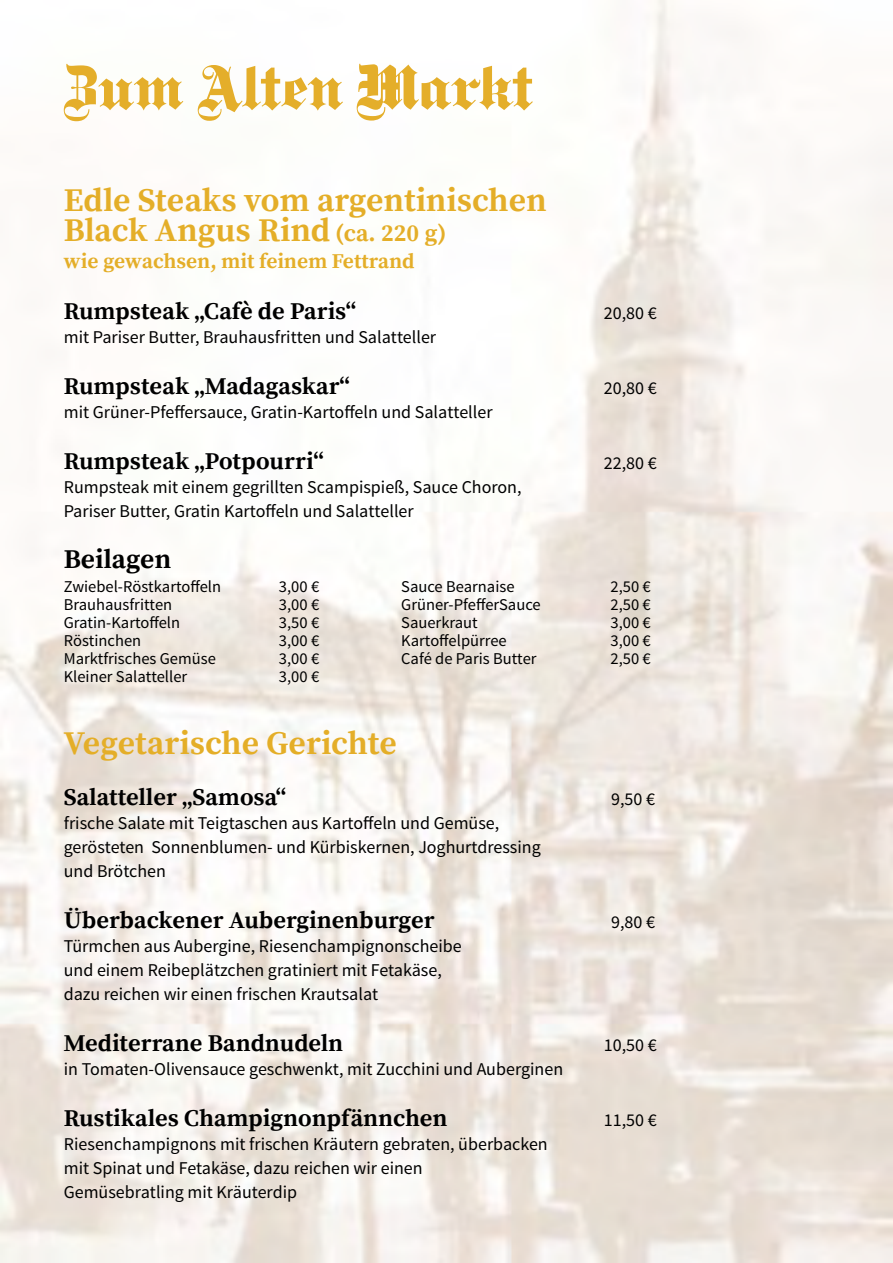
<style>
.page{position:relative;width:893px;height:1263px;background:#fff}
.page>*{position:absolute;margin:0;border:0;box-sizing:border-box;transform-origin:0 0}
.t1{font:700 33px/30px "Source Serif Pro";color:#e4ae28}
.t2{font:700 27px "Source Serif Pro";color:#000}
.t3{font:700 24px "Source Serif Pro";color:#000}
.t4{font:700 21px "Source Serif Pro";color:#e4ae28}
.t5{font:18px/24px "Source Sans Pro";color:#000}
.t6{font:16.5px "Source Sans Pro";color:#000}
.s1{font-size:24px}
</style>
<div class="page">
<svg style="left:64px;top:64px;width:119px;height:57px"></svg>
<svg style="left:198px;top:65px;width:145px;height:56px"></svg>
<svg style="left:357px;top:64px;width:176px;height:57px"></svg>
<h1 class="t1" style="left:64px;top:187px;width:484px">Edle Steaks vom argentinischen<br>Black Angus Rind <span class="s1">(ca. 220 g)</span></h1>
<p class="t4" style="left:64px;top:249px;width:352px">wie gewachsen, mit feinem Fettrand</p>
<h3 class="t3" style="left:64px;top:297px;width:294px">Rumpsteak „Cafè de Paris“</h3>
<p class="t5" style="left:604px;top:302px;width:54px">20,80 €</p>
<p class="t5" style="left:64px;top:326px;width:374px">mit Pariser Butter, Brauhausfritten und Salatteller</p>
<h3 class="t3" style="left:64px;top:372px;width:288px">Rumpsteak „Madagaskar“</h3>
<p class="t5" style="left:604px;top:377px;width:54px">20,80 €</p>
<p class="t5" style="left:64px;top:401px;width:430px">mit Grüner-Pfeffersauce, Gratin-Kartoffeln und Salatteller</p>
<h3 class="t3" style="left:64px;top:447px;width:261px">Rumpsteak „Potpourri“</h3>
<p class="t5" style="left:604px;top:452px;width:54px">22,80 €</p>
<p class="t5" style="left:64px;top:476px;width:459px">Rumpsteak mit einem gegrillten Scampispieß, Sauce Choron,<br>Pariser Butter, Gratin Kartoffeln und Salatteller</p>
<h2 class="t2" style="left:64px;top:543px;width:109px">Beilagen</h2>
<p class="t6" style="left:64px;top:576px;width:159px">Zwiebel-Röstkartoffeln</p>
<p class="t6" style="left:279px;top:576px;width:42px">3,00 €</p>
<p class="t6" style="left:401px;top:576px;width:115px">Sauce Bearnaise</p>
<p class="t6" style="left:610px;top:576px;width:42px">2,50 €</p>
<p class="t6" style="left:64px;top:594px;width:110px">Brauhausfritten</p>
<p class="t6" style="left:279px;top:594px;width:42px">3,00 €</p>
<p class="t6" style="left:401px;top:594px;width:141px">Grüner-PfefferSauce</p>
<p class="t6" style="left:610px;top:594px;width:42px">2,50 €</p>
<p class="t6" style="left:64px;top:612px;width:118px">Gratin-Kartoffeln</p>
<p class="t6" style="left:279px;top:612px;width:42px">3,50 €</p>
<p class="t6" style="left:401px;top:612px;width:78px">Sauerkraut</p>
<p class="t6" style="left:610px;top:612px;width:42px">3,00 €</p>
<p class="t6" style="left:64px;top:630px;width:79px">Röstinchen</p>
<p class="t6" style="left:279px;top:630px;width:42px">3,00 €</p>
<p class="t6" style="left:401px;top:630px;width:107px">Kartoffelpürree</p>
<p class="t6" style="left:610px;top:630px;width:42px">3,00 €</p>
<p class="t6" style="left:64px;top:648px;width:154px">Marktfrisches Gemüse</p>
<p class="t6" style="left:279px;top:648px;width:42px">3,00 €</p>
<p class="t6" style="left:401px;top:648px;width:137px">Café de Paris Butter</p>
<p class="t6" style="left:610px;top:648px;width:42px">2,50 €</p>
<p class="t6" style="left:64px;top:666px;width:125px">Kleiner Salatteller</p>
<p class="t6" style="left:279px;top:666px;width:42px">3,00 €</p>
<h1 class="t1" style="left:64px;top:730px;width:335px">Vegetarische Gerichte</h1>
<h3 class="t3" style="left:64px;top:783px;width:224px">Salatteller „Samosa“</h3>
<p class="t5" style="left:611px;top:788px;width:45px">9,50 €</p>
<p class="t5" style="left:64px;top:812px;width:479px">frische Salate mit Teigtaschen aus Kartoffeln und Gemüse, gerösteten Sonnenblumen- und Kürbiskernen, Joghurtdressing und Brötchen</p>
<h3 class="t3" style="left:64px;top:906px;width:372px">Überbackener Auberginenburger</h3>
<p class="t5" style="left:611px;top:911px;width:45px">9,80 €</p>
<p class="t5" style="left:64px;top:935px;width:399px">Türmchen aus Aubergine, Riesenchampignonscheibe und einem Reibeplätzchen gratiniert mit Fetakäse, dazu reichen wir einen frischen Krautsalat</p>
<h3 class="t3" style="left:64px;top:1029px;width:281px">Mediterrane Bandnudeln</h3>
<p class="t5" style="left:604px;top:1034px;width:54px">10,50 €</p>
<p class="t5" style="left:64px;top:1058px;width:501px">in Tomaten-Olivensauce geschwenkt, mit Zucchini und Auberginen</p>
<h3 class="t3" style="left:64px;top:1104px;width:385px">Rustikales Champignonpfännchen</h3>
<p class="t5" style="left:604px;top:1109px;width:54px">11,50 €</p>
<p class="t5" style="left:64px;top:1133px;width:485px">Riesenchampignons mit frischen Kräutern gebraten, überbacken mit Spinat und Fetakäse, dazu reichen wir einen<br>Gemüsebratling mit Kräuterdip</p>
</div>
